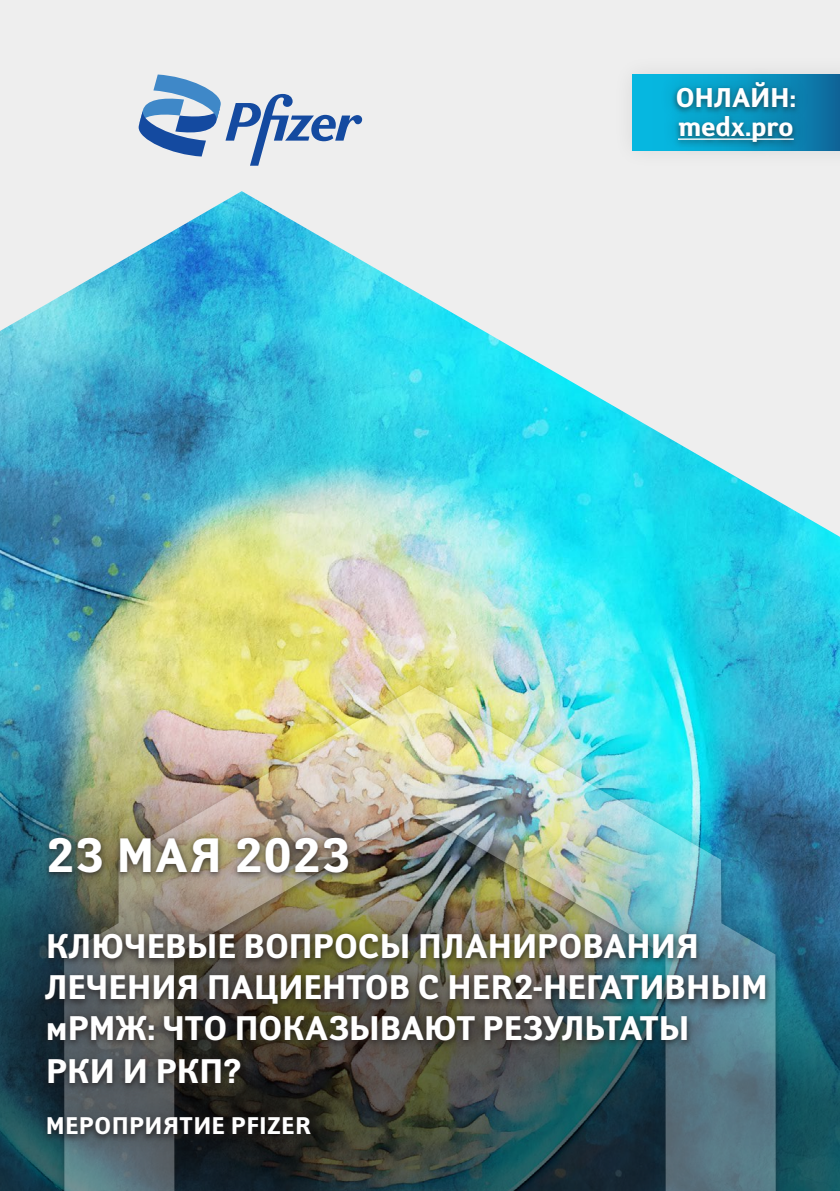
<style>
.page{position:relative;width:840px;height:1191px;background:#fff}
.page>*{position:absolute;margin:0;border:0;box-sizing:border-box;transform-origin:0 0}
.t1{font:700 48px "Yanus C";letter-spacing:-.005em;color:#fff}
.t2{font:700 34px/41.6px "Yanus C";letter-spacing:-.03em;color:#fff}
.t3{font:700 27px "Yanus C";letter-spacing:-.02em;color:#fff}
.t4{font:700 24px "Yanus C";letter-spacing:-.005em;color:#fff}
</style>
<div class="page">
<div style="left:0;top:0;width:839px;height:1191px;background:#eee"></div>
<img style="left:0;top:191px;width:839px;height:480px">
<svg style="left:0;top:671px;width:839px;height:520px;background:#236a83"></svg>
<div style="left:44px;top:667px;width:751px;height:524px;background:#000;opacity:.19"></div>
<img style="left:64px;top:685px;width:711px;height:506px">
<svg style="left:138px;top:74px;width:224px;height:92px"></svg>
<svg style="left:632px;top:75px;width:207px;height:76px;background:#0991bf"></svg>
<div style="left:658px;top:64px;width:154px;height:62px;background:#0b0100;opacity:.27"></div>
<div style="left:661px;top:99px;width:149px;height:60px;background:#0b0100;opacity:.27"></div>
<hr style="left:677px;top:138px;width:116px;height:2px;background:#fff">
<div style="left:26px;top:817px;width:759px;height:338px;background:#0b0100;opacity:.35"></div>
<p class="t1" style="left:45px;top:827px;width:307px">23 МАЯ 2023</p>
<p class="t3" style="left:675px;top:82px;width:122px">ОНЛАЙН:</p>
<p class="t3" style="left:677px;top:112px;width:117px">medx.pro</p>
<p class="t2" style="left:45px;top:926px;width:724px">КЛЮЧЕВЫЕ ВОПРОСЫ ПЛАНИРОВАНИЯ<br>ЛЕЧЕНИЯ ПАЦИЕНТОВ С HER2-НЕГАТИВНЫМ мРМЖ: ЧТО ПОКАЗЫВАЮТ РЕЗУЛЬТАТЫ<br>РКИ И РКП?</p>
<p class="t4" style="left:45px;top:1112px;width:267px">МЕРОПРИЯТИЕ PFIZER</p>
</div>
